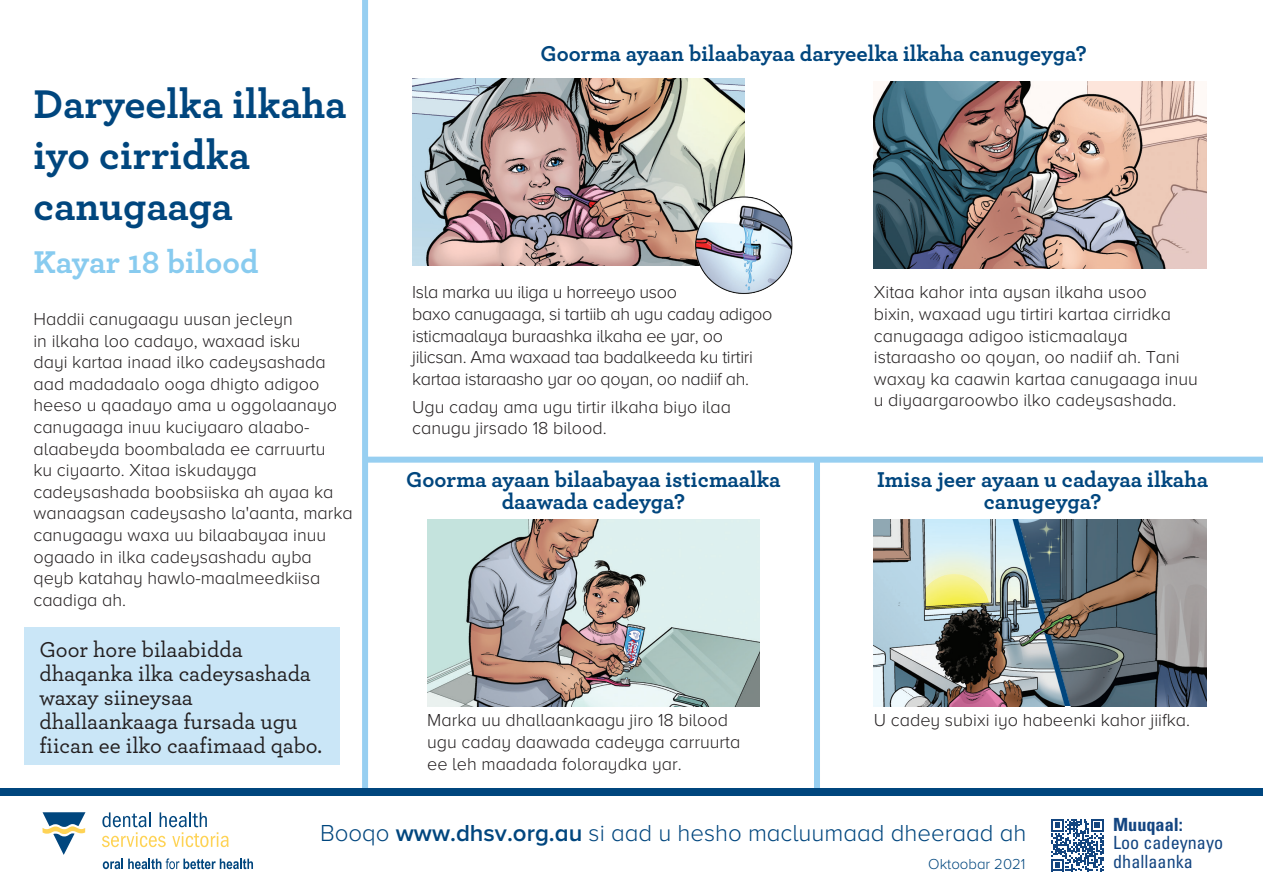
<style>
.page{position:relative;width:1263px;height:893px;background:#fff}
.page>*{position:absolute;margin:0;border:0;box-sizing:border-box;transform-origin:0 0}
.t1{font:700 42px/51px "Archer";color:#00467e}
.t2{font:700 33px "Archer";color:#88cbef}
.t3{font:300 24px "Proxima Nova A";color:#00467e}
.t4{font:700 22.5px/22.5px "Archer";letter-spacing:-.005em;color:#00467e;text-align:center}
.t5{font:500 22.5px/24px "Archer";letter-spacing:-.01em;color:#231f20}
.t6{font:condensed 18.15px/18.1px "Univers LT Std";color:#134581}
.t7{font:300 18px/21.6px "Proxima Nova A";color:#231f20}
.t8{font:300 18px/21.6px "Proxima Nova A";letter-spacing:-.02em;color:#231f20}
.t9{font:300 15px "Proxima Nova A";color:#00467e}
.s1{font-weight:600}
.s2{font-weight:700}
</style>
<div class="page">
<div style="left:24px;top:627px;width:315px;height:137px;background:#cae6f7"></div>
<img style="left:412px;top:79px;width:333px;height:186px">
<img style="left:428px;top:519px;width:332px;height:187px">
<img style="left:874px;top:82px;width:332px;height:187px">
<img style="left:874px;top:519px;width:332px;height:187px">
<img style="left:690px;top:189px;width:103px;height:105px">
<svg style="left:103px;top:858px;width:150px;height:11px"></svg>
<svg style="left:43px;top:812px;width:42px;height:43px"></svg>
<svg style="left:102px;top:812px;width:127px;height:35px"></svg>
<div style="left:814px;top:460px;width:6px;height:332px;background:#97cff1"></div>
<div style="left:364px;top:457px;width:899px;height:6px;background:#97cff1"></div>
<div style="left:362px;top:0;width:6px;height:792px;background:#97cff1"></div>
<div style="left:0;top:788px;width:1263px;height:7px;background:#00467e"></div>
<svg style="left:1051px;top:819px;width:52px;height:52px"></svg>
<p class="t1" style="left:33px;top:76px;width:314px">Daryeelka ilkaha iyo cirridka canugaaga</p>
<p class="t2" style="left:33px;top:236px;width:227px">Kayar 18 bilood</p>
<p class="t7" style="left:33px;top:308px;width:321px">Haddii canugaagu uusan jecleyn<br>in ilkaha loo cadayo, waxaad isku<br>dayi kartaa inaad ilko cadeysashada aad madadaalo ooga dhigto adigoo heeso u qaadayo ama u oggolaanayo canugaaga inuu kuciyaaro alaabo&shy;alaabeyda boombalada ee carruurtu<br>ku ciyaarto. Xitaa iskudayga cadeysashada boobsiiska ah ayaa ka wanaagsan cadeysasho la'aanta, marka canugaagu waxa uu bilaabayaa inuu ogaado in ilka cadeysashadu ayba qeyb katahay hawlo-maalmeedkiisa caadiga ah.</p>
<p class="t5" style="left:39px;top:636px;width:284px">Goor hore bilaabidda dhaqanka ilka cadeysashada waxay siineysaa dhallaankaaga fursada ugu fiican ee ilko caafimaad qabo.</p>
<p class="t4" style="left:541px;top:40px;width:548px">Goorma ayaan bilaabayaa daryeelka ilkaha canugeyga?</p>
<p class="t8" style="left:412px;top:281px;width:362px">Isla marka uu iliga u horreeyo usoo<br>baxo canugaaga, si tartiib ah ugu caday adigoo isticmaalaya buraashka ilkaha ee yar, oo jilicsan. Ama waxaad taa badalkeeda ku tirtiri kartaa istaraasho yar oo qoyan, oo nadiif ah.</p>
<p class="t7" style="left:412px;top:396px;width:320px">Ugu caday ama ugu tirtir ilkaha biyo ilaa canugu jirsado 18 bilood.</p>
<p class="t7" style="left:874px;top:281px;width:326px">Xitaa kahor inta aysan ilkaha usoo<br>bixin, waxaad ugu tirtiri kartaa cirridka canugaaga adigoo isticmaalaya istaraasho oo qoyan, oo nadiif ah. Tani waxay ka caawin kartaa canugaaga inuu u diyaargaroowbo ilko cadeysashada.</p>
<p class="t4" style="left:406px;top:467px;width:376px">Goorma ayaan bilaabayaa isticmaalka daawada cadeyga?</p>
<p class="t4" style="left:877px;top:467px;width:333px">Imisa jeer ayaan u cadayaa ilkaha canugeyga?</p>
<p class="t7" style="left:427px;top:709px;width:315px">Marka uu dhallaankaagu jiro 18 bilood ugu caday daawada cadeyga carruurta ee leh maadada foloraydka yar.</p>
<p class="t7" style="left:874px;top:709px;width:318px">U cadey subixi iyo habeenki kahor jiifka.</p>
<p class="t3" style="left:320px;top:820px;width:708px">Booqo <span class="s1">www.dhsv.org.au</span> si aad u hesho macluumaad dheeraad ah</p>
<p class="t6" style="left:1113px;top:815px;width:112px"><span class="s2">Muuqaal:<br></span>Loo cadeynayo</p>
<p class="t6" style="left:1113px;top:852px;width:81px">dhallaanka</p>
<p class="t9" style="left:928px;top:856px;width:99px">Oktoobar 2021</p>
</div>
